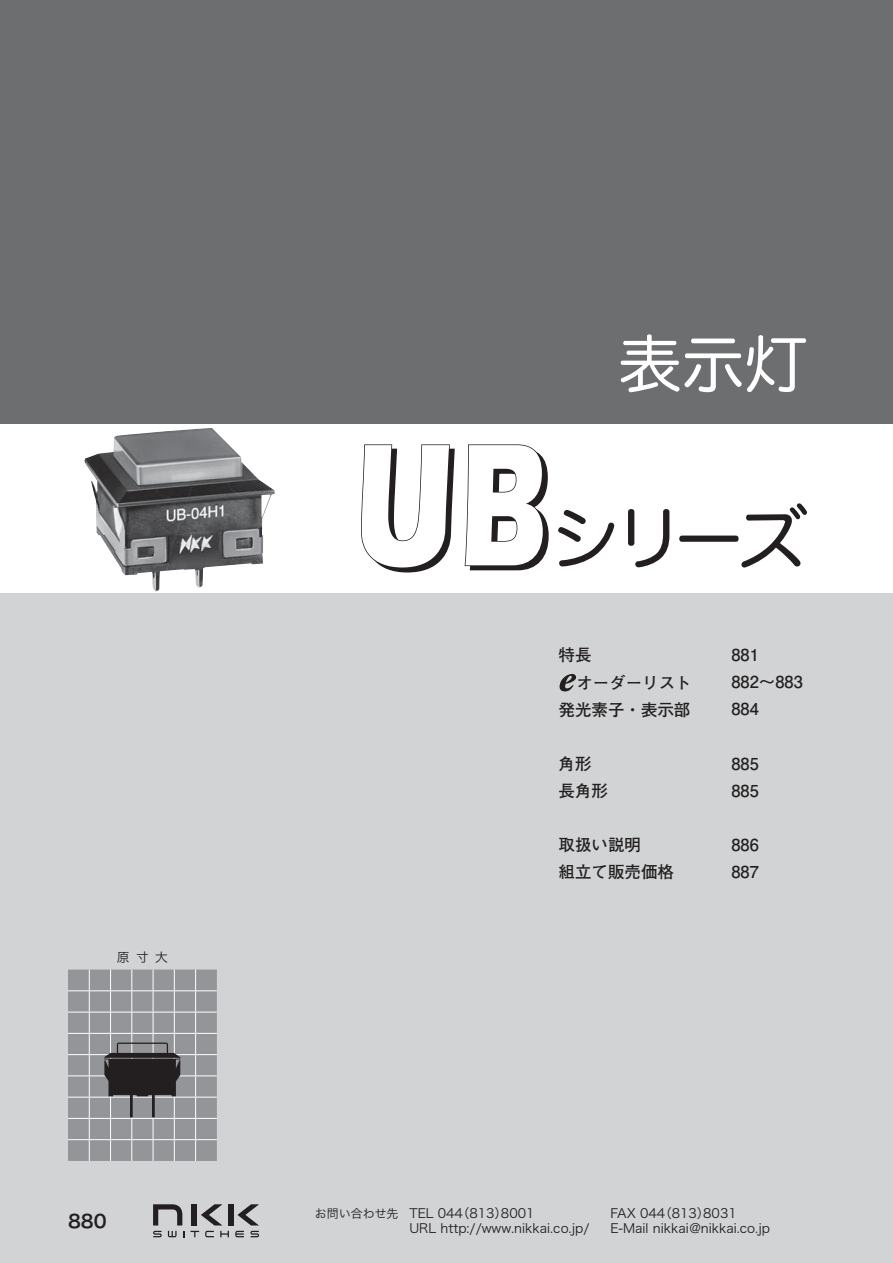
<style>
.page{position:relative;width:893px;height:1263px;background:#fff}
.page>*{position:absolute;margin:0;border:0;box-sizing:border-box;transform-origin:0 0}
.t1{font:700 180.15px "Itc Eras";color:#fff;scale:.7 1}
.t2{font:70.65px "Hira Maru Pro W4 90 pv RKSJ H";color:#231f20}
.t3{font:63.3px "Hira Maru Pro W4 90 pv RKSJ H";color:#fff}
.t4{font:18px "Hira Kaku Pro W6 90 pv RKSJ H";color:#231f20}
.t5{font:16.5px/27.2px "Futo Go B101 Pro Bold 90 pv RKSJ H";color:#231f20}
.t6{font:12.75px "Hira Kaku Pro W3 90 pv RKSJ H";color:#231f20}
.s1{font-size:12px}
</style>
<div class="page">
<div style="left:0;top:593px;width:893px;height:670px;background:#d1d3d4"></div>
<div style="left:0;top:0;width:893px;height:423px;background:#6d6e70"></div>
<svg style="left:153px;top:1204px;width:29px;height:21px"></svg>
<div style="left:228px;top:1204px;width:5px;height:21px;background:#231f20"></div>
<div style="left:192px;top:1204px;width:5px;height:21px;background:#231f20"></div>
<svg style="left:201px;top:1204px;width:21px;height:21px"></svg>
<svg style="left:237px;top:1204px;width:22px;height:21px"></svg>
<svg style="left:153px;top:1231px;width:9px;height:6px"></svg>
<svg style="left:250px;top:1231px;width:9px;height:6px"></svg>
<svg style="left:220px;top:1231px;width:9px;height:6px"></svg>
<svg style="left:235px;top:1231px;width:9px;height:6px"></svg>
<svg style="left:205px;top:1231px;width:9px;height:6px"></svg>
<svg style="left:190px;top:1231px;width:9px;height:6px"></svg>
<svg style="left:168px;top:1231px;width:9px;height:6px"></svg>
<img style="left:559px;top:674px;width:17px;height:18px">
<svg style="left:361px;top:444px;width:94px;height:129px"></svg>
<svg style="left:464px;top:444px;width:85px;height:127px"></svg>
<img style="left:84px;top:428px;width:191px;height:164px">
<svg style="left:68px;top:969px;width:149px;height:192px;background:#8e8f91"></svg>
<p class="t6" style="left:117px;top:952px;width:53px">原寸大</p>
<h3 class="t4" style="left:68px;top:1214px;width:40px">880</h3>
<h3 class="t3" style="left:618px;top:340px;width:191px">表示灯</h3>
<h1 class="t1" style="left:352px;top:445px;width:279px">UB</h1>
<h2 class="t2" style="left:550px;top:512px;width:260px">シリーズ</h2>
<p class="t5" style="left:559px;top:644px;width:34px">特長</p>
<p class="t5" style="left:576px;top:671px;width:117px">オーダーリスト</p>
<p class="t5" style="left:559px;top:698px;width:133px">発光素子・表示部</p>
<p class="t5" style="left:559px;top:752px;width:51px">角形長角形</p>
<p class="t5" style="left:559px;top:833px;width:117px">取扱い説明<br>組立て販売価格</p>
<p class="t5" style="left:731px;top:644px;width:73px">881<br>882～883<br>884</p>
<p class="t5" style="left:731px;top:752px;width:29px">885<br>885</p>
<p class="t5" style="left:731px;top:833px;width:29px">886<br>887</p>
<p class="t6" style="left:315px;top:1208px;width:221px"><span class="s1">お問い合わせ先</span> TEL 044（813）8001</p>
<p class="t6" style="left:610px;top:1208px;width:128px">FAX 044（813）8031</p>
<p class="t6" style="left:409px;top:1223px;width:181px">URL http://www.nikkai.co.jp/</p>
<p class="t6" style="left:610px;top:1223px;width:161px">E-Mail nikkai＠nikkai.co.jp</p>
</div>
